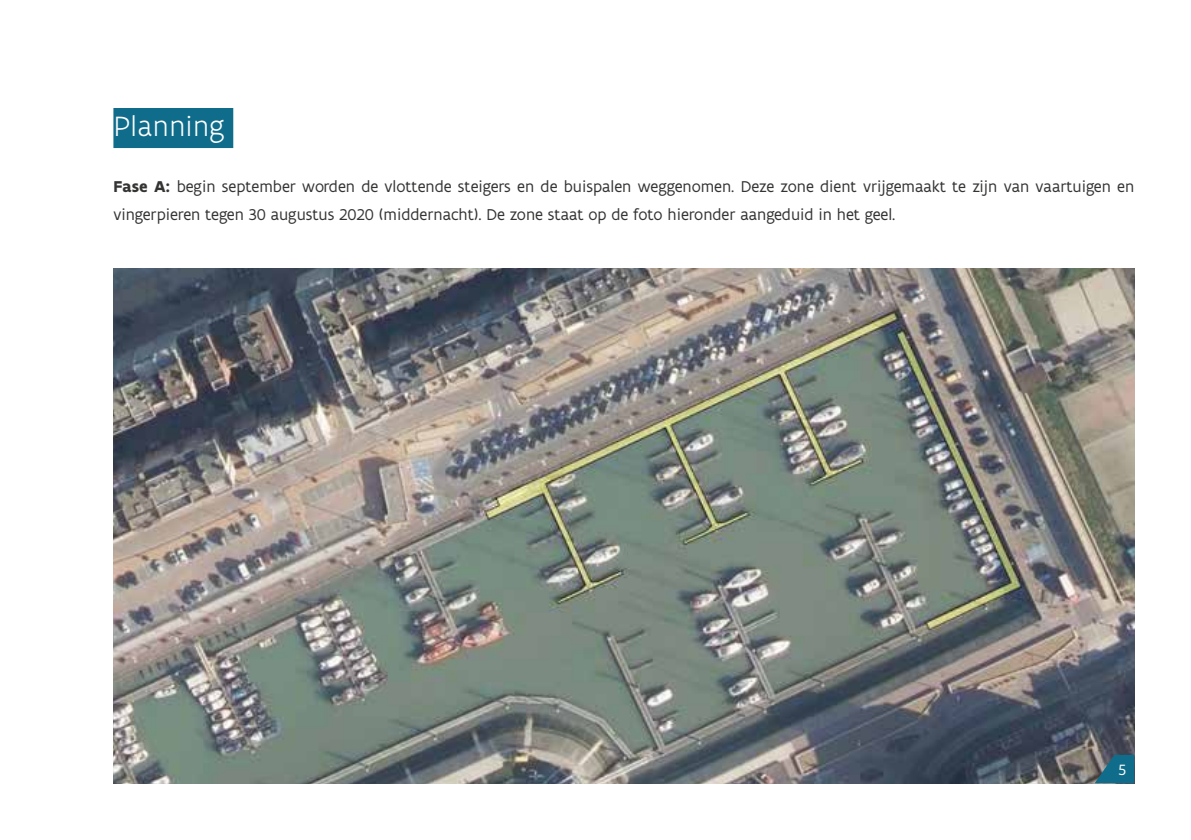
<style>
.page{position:relative;width:1191px;height:840px;background:#fff}
.page>*{position:absolute;margin:0;border:0;box-sizing:border-box;transform-origin:0 0}
.t1{font:300 30px "Flanders Art Sans";color:#fff}
.t2{font:16.8px/28px "Flanders Art Sans";color:#343433}
.t3{font:16px "Flanders Art Sans";color:#fff}
.s1{font-weight:700}
</style>
<div class="page">
<div style="left:113px;top:108px;width:120px;height:40px;background:#0f6d8b"></div>
<img style="left:113px;top:268px;width:1021px;height:514px">
<svg style="left:1094px;top:754px;width:40px;height:28px"></svg>
<h1 class="t1" style="left:113px;top:108px;width:113px">Planning</h1>
<p class="t2" style="left:113px;top:173px;width:1022px"><span class="s1">Fase A:</span> begin september worden de vlottende steigers en de buispalen weggenomen. Deze zone dient vrijgemaakt te zijn van vaartuigen en vingerpieren tegen 30 augustus 2020 (middernacht). De zone staat op de foto hieronder aangeduid in het geel.</p>
<p class="t3" style="left:1118px;top:759px;width:9px">5</p>
</div>
